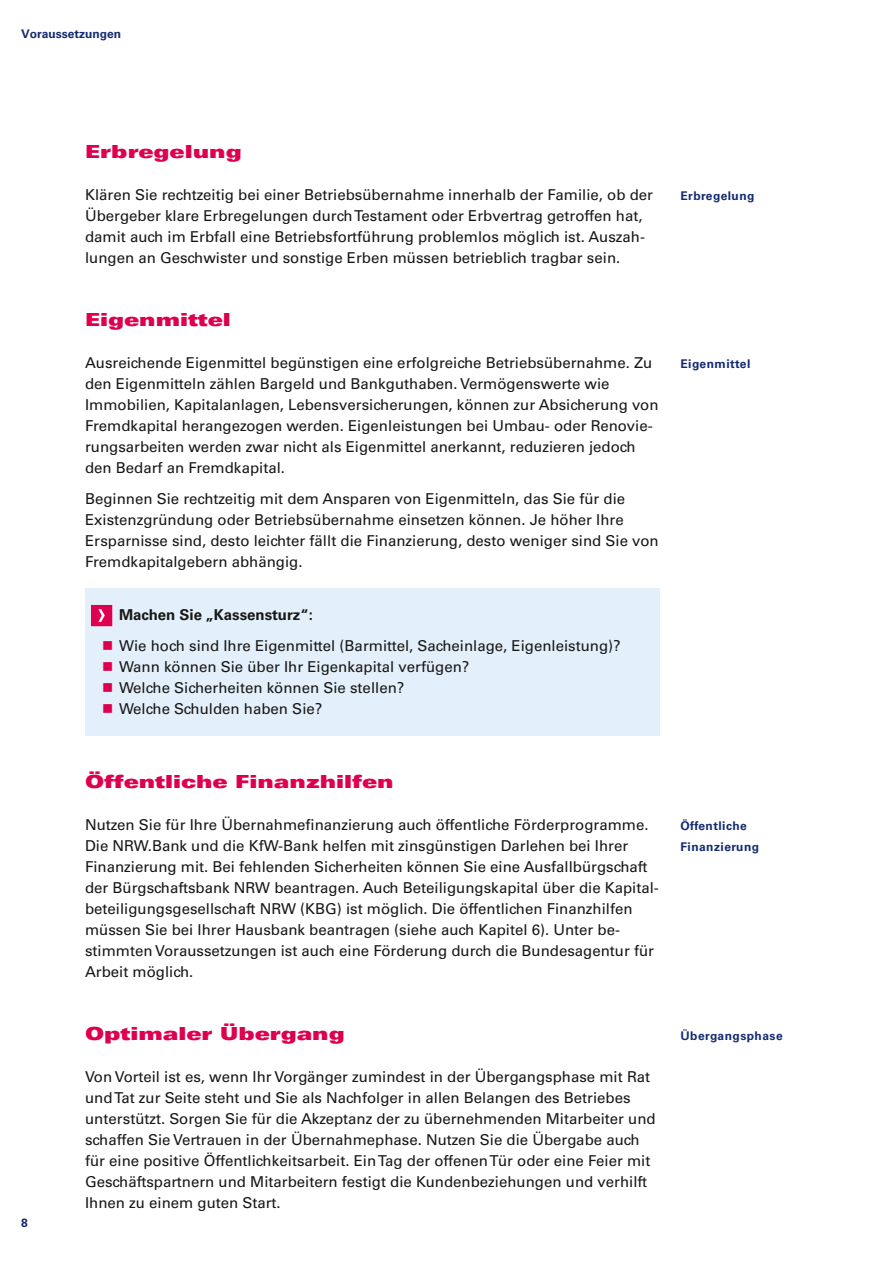
<style>
.page{position:relative;width:893px;height:1263px;background:#fff}
.page>*{position:absolute;margin:0;border:0;box-sizing:border-box;transform-origin:0 0}
._2__Hierarchie_Headl{font:18px "Univers LT Std X Black Ex";color:#de004f}
.Fließtext_schwarz{font:15px/21px "Univers LT Std";color:#181716}
.Kasten_2__Hierarchie{font:15px "Univers LT Std";color:#181716}
.Kasten_1__Hierarchie{font:700 15px "Univers LT Std";color:#181716}
.Fließtext_Stichworts{font:700 12px "Univers LT Std";letter-spacing:.04em;color:#142b70}
.Fließtext_Stichworts-2{font:700 12px "Univers LT Std";color:#142b70}
.s1{color:#de004f}
</style>
<div class="page">
<div style="left:85px;top:588px;width:574px;height:147px;background:#e3effa"></div>
<svg style="left:91px;top:605px;width:21px;height:21px"></svg>
<p class="Fließtext_Stichworts-2" style="left:21px;top:27px;width:102px">Voraussetzungen</p>
<p class="Fließtext_Stichworts" style="left:21px;top:1216px;width:8px">8</p>
<p class="_2__Hierarchie_Headl" style="left:85px;top:141px;width:158px">Erbregelung</p>
<p class="Fließtext_schwarz" style="left:85px;top:184px;width:569px">Klären Sie rechtzeitig bei einer Betriebsübernahme innerhalb der Familie, ob der Übergeber klare Erbregelungen durch Testament oder Erbvertrag getroffen hat, damit auch im Erbfall eine Betriebsfortführung problemlos möglich ist. Auszah&shy;lungen an Geschwister und sonstige Erben müssen betrieblich tragbar sein.</p>
<p class="_2__Hierarchie_Headl" style="left:85px;top:309px;width:147px">Eigenmittel</p>
<p class="Fließtext_schwarz" style="left:85px;top:352px;width:575px">Ausreichende Eigenmittel begünstigen eine erfolgreiche Betriebsübernahme. Zu den Eigenmitteln zählen Bargeld und Bankguthaben. Vermögenswerte wie Immobilien, Kapitalanlagen, Lebensversicherungen, können zur Absicherung von Fremdkapital herangezogen werden. Eigenleistungen bei Umbau- oder Renovie&shy;rungsarbeiten werden zwar nicht als Eigenmittel anerkannt, reduzieren jedoch den Bedarf an Fremdkapital.</p>
<p class="Fließtext_schwarz" style="left:85px;top:489px;width:575px">Beginnen Sie rechtzeitig mit dem Ansparen von Eigenmitteln, das Sie für die Existenzgründung oder Betriebsübernahme einsetzen können. Je höher Ihre Ersparnisse sind, desto leichter fällt die Finanzierung, desto weniger sind Sie von Fremdkapitalgebern abhängig.</p>
<p class="Kasten_1__Hierarchie" style="left:119px;top:606px;width:195px">Machen Sie „Kassensturz“:</p>
<p class="Kasten_2__Hierarchie" style="left:102px;top:637px;width:520px"><span class="s1">■</span> Wie hoch sind Ihre Eigenmittel (Barmittel, Sacheinlage, Eigenleistung)?</p>
<p class="Kasten_2__Hierarchie" style="left:102px;top:658px;width:369px"><span class="s1">■</span> Wann können Sie über Ihr Eigenkapital verfügen?</p>
<p class="Kasten_2__Hierarchie" style="left:102px;top:679px;width:304px"><span class="s1">■</span> Welche Sicherheiten können Sie stellen?</p>
<p class="Kasten_2__Hierarchie" style="left:102px;top:700px;width:222px"><span class="s1">■</span> Welche Schulden haben Sie?</p>
<p class="Fließtext_Stichworts" style="left:680px;top:189px;width:76px">Erbregelung</p>
<p class="Fließtext_Stichworts" style="left:680px;top:357px;width:72px">Eigenmittel</p>
<p class="_2__Hierarchie_Headl" style="left:85px;top:771px;width:310px">Öffentliche Finanzhilfen</p>
<p class="Fließtext_schwarz" style="left:85px;top:814px;width:575px">Nutzen Sie für Ihre Übernahmefinanzierung auch öffentliche Förderprogramme.<br>Die NRW. Bank und die KfW-Bank helfen mit zinsgünstigen Darlehen bei Ihrer Finanzierung mit. Bei fehlenden Sicherheiten können Sie eine Ausfallbürgschaft der Bürgschaftsbank NRW beantragen. Auch Beteiligungskapital über die Kapital&shy;beteiligungsgesellschaft NRW (KBG) ist möglich. Die öffentlichen Finanzhilfen müssen Sie bei Ihrer Hausbank beantragen (siehe auch Kapitel 6). Unter be&shy;stimmten Voraussetzungen ist auch eine Förderung durch die Bundesagentur für Arbeit möglich.</p>
<p class="_2__Hierarchie_Headl" style="left:85px;top:1023px;width:261px">Optimaler Übergang</p>
<p class="Fließtext_schwarz" style="left:85px;top:1066px;width:572px">Von Vorteil ist es, wenn Ihr Vorgänger zumindest in der Übergangsphase mit Rat und Tat zur Seite steht und Sie als Nachfolger in allen Belangen des Betriebes unterstützt. Sorgen Sie für die Akzeptanz der zu übernehmenden Mitarbeiter und schaffen Sie Vertrauen in der Übernahmephase. Nutzen Sie die Übergabe auch für eine positive Öffentlichkeitsarbeit. Ein Tag der offenen Tür oder eine Feier mit Geschäftspartnern und Mitarbeitern festigt die Kundenbeziehungen und verhilft Ihnen zu einem guten Start.</p>
<p class="Fließtext_Stichworts" style="left:680px;top:819px;width:68px">Öffentliche</p>
<p class="Fließtext_Stichworts" style="left:680px;top:840px;width:80px">Finanzierung</p>
<p class="Fließtext_Stichworts" style="left:680px;top:1029px;width:104px">Übergangsphase</p>
</div>
